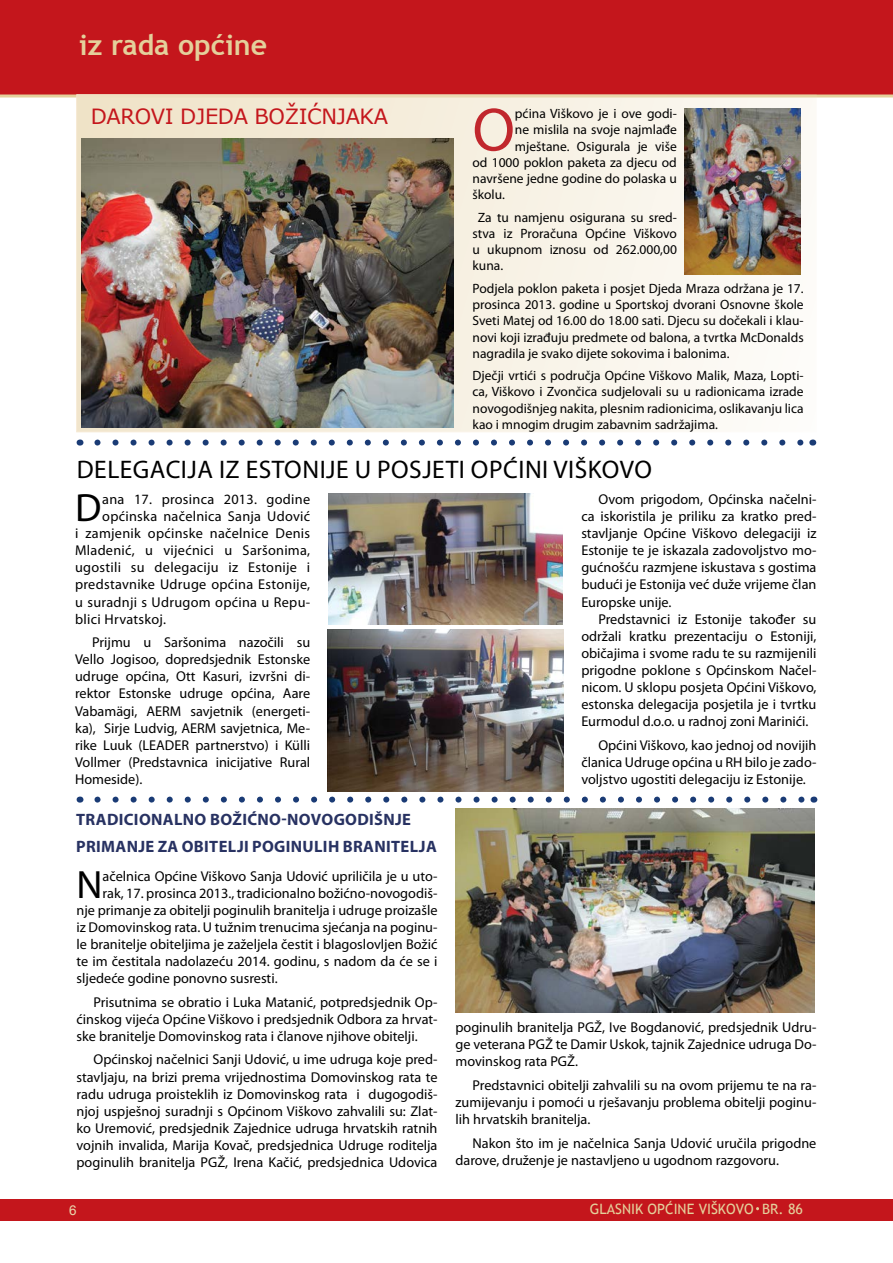
<style>
.page{position:relative;width:893px;height:1263px;background:#fff}
.page>*{position:absolute;margin:0;border:0;box-sizing:border-box;transform-origin:0 0}
.t1{font:61.5px "Myriad Pro";color:#c1272d}
.t2{font:39.6px "Myriad Pro";color:#000}
.t3{font:700 28.5px "Trebuchet MS";color:#e4d09b}
.t4{font:25.5px "Myriad Pro";color:#000}
.t5{font:21px "MS Reference Sans Serif";letter-spacing:-.02em;color:#c4161c}
.t6{font:700 16.5px/26.2px "Myriad Pro";letter-spacing:.02em;color:#283262}
.t7{font:14.25px/17.1px "Myriad Pro";color:#000;text-align:justify}
.t8{font:14.25px "Myriad Pro";letter-spacing:.02em;color:#000}
.t9{font:14.25px "Trebuchet MS";color:#e4d09b}
.t10{font:13.5px/16.2px "Myriad Pro";color:#000;text-align:justify}
.t11{font:13.5px "Arial";color:#e9d7ad}
</style>
<div class="page">
<div style="left:0;top:1200px;width:893px;height:21px;background:#c4161c"></div>
<div style="left:0;top:0;width:893px;height:94px;background:#c4161c"></div>
<hr style="left:0;top:95px;width:893px;height:3px;background:#e4d09b">
<img style="left:328px;top:493px;width:235px;height:131px">
<img style="left:327px;top:629px;width:236px;height:162px">
<svg style="left:97px;top:796px;width:707px;height:6px"></svg>
<img style="left:455px;top:809px;width:360px;height:203px">
<div style="left:77px;top:95px;width:739px;height:337px;background:linear-gradient(to right,#eee2c5,#fcfbf8);border:1px solid #f5e6cc"></div>
<img style="left:81px;top:139px;width:372px;height:289px">
<svg style="left:97px;top:439px;width:706px;height:6px"></svg>
<img style="left:684px;top:108px;width:117px;height:167px">
<h3 class="t3" style="left:79px;top:27px;width:189px">iz rada općine</h3>
<h3 class="t5" style="left:91px;top:103px;width:299px">DAROVI DJEDA BOŽIĆNJAKA</h3>
<h1 class="t1" style="left:472px;top:92px;width:44px">O</h1>
<p class="t10" style="left:515px;top:105px;width:163px">pćina Viškovo je i ove godi-</p>
<p class="t10" style="left:515px;top:121px;width:163px">ne mislila na svoje najmlađe</p>
<p class="t10" style="left:515px;top:138px;width:163px">mještane. Osigurala je više</p>
<p class="t10" style="left:473px;top:154px;width:206px">od 1000 poklon paketa za djecu od</p>
<p class="t10" style="left:473px;top:170px;width:206px">navršene jedne godine do polaska u</p>
<p class="t10" style="left:473px;top:186px;width:34px">školu.</p>
<p class="t10" style="left:473px;top:209px;width:206px;text-indent:5px">Za tu namjenu osigurana su sred&shy;stva iz Proračuna Općine Viškovo u ukupnom iznosu od 262.000,00 kuna.</p>
<p class="t10" style="left:473px;top:280px;width:333px">Podjela poklon paketa i posjet Djeda Mraza održana je 17. prosinca 2013. godine u Sportskoj dvorani Osnovne škole Sveti Matej od 16.00 do 18.00 sati. Djecu su dočekali i klau&shy;novi koji izrađuju predmete od balona, a tvrtka McDonalds nagradila je svako dijete sokovima i balonima.</p>
<p class="t10" style="left:473px;top:367px;width:333px">Dječji vrtići s područja Općine Viškovo Malik, Maza, Lopti&shy;ca, Viškovo i Zvončica sudjelovali su u radionicama izrade novogodišnjeg nakita, plesnim radionicima, oslikavanju lica kao i mnogim drugim zabavnim sadržajima.</p>
<h3 class="t4" style="left:77px;top:454px;width:15px">delegacija</h3>
<h3 class="t4" style="left:219px;top:454px;width:54px">iz Estonije</h3>
<h3 class="t4" style="left:355px;top:454px;width:36px">u posjeti</h3>
<h3 class="t4" style="left:471px;top:454px;width:134px">općini viškovo</h3>
<h2 class="t2" style="left:75px;top:483px;width:28px">D</h2>
<p class="t8" style="left:102px;top:490px;width:209px">ana 17. prosinca 2013. godine</p>
<p class="t8" style="left:102px;top:507px;width:209px">općinska načelnica Sanja Udović</p>
<p class="t8" style="left:75px;top:525px;width:237px">i zamjenik općinske načelnice Denis</p>
<p class="t8" style="left:75px;top:542px;width:237px">Mladenić, u vijećnici u Saršonima,</p>
<p class="t8" style="left:75px;top:559px;width:237px">ugostili su delegaciju iz Estonije i</p>
<p class="t8" style="left:75px;top:576px;width:237px">predstavnike Udruge općina Estonije,</p>
<p class="t8" style="left:75px;top:593px;width:237px">u suradnji s Udrugom općina u Repu-</p>
<p class="t8" style="left:75px;top:610px;width:93px">blici Hrvatskoj.</p>
<p class="t7" style="left:75px;top:634px;width:237px;text-indent:17px">Prijmu u Saršonima nazočili su Vello Jogisoo, dopredsjednik Estonske udruge općina, Ott Kasuri, izvršni di&shy;rektor Estonske udruge općina, Aare Vabamägi, AERM savjetnik (energeti&shy;ka), Sirje Ludvig, AERM savjetnica, Me&shy;rike Luuk (LEADER partnerstvo) i Külli Vollmer (Predstavnica inicijative Rural Homeside).</p>
<p class="t6" style="left:76px;top:806px;width:328px">TRADICIONALNO BOŽIĆNO-NOVOGODIŠNJE<br>PRIMA</p>
<p class="t6" style="left:127px;top:832px;width:302px">NJE ZA OBITELJI POGINULIH BRANITELJA</p>
<h2 class="t2" style="left:77px;top:860px;width:28px">N</h2>
<p class="t7" style="left:103px;top:867px;width:336px">ačelnica Općine Viškovo Sanja Udović upriličila je u uto-</p>
<p class="t7" style="left:103px;top:884px;width:336px">rak, 17. prosinca 2013., tradicionalno božićno-novogodiš-</p>
<p class="t7" style="left:77px;top:901px;width:362px">nje primanje za obitelji poginulih branitelja i udruge proizašle</p>
<p class="t7" style="left:77px;top:918px;width:362px">iz Domovinskog rata. U tužnim trenucima sjećanja na poginu-</p>
<p class="t7" style="left:77px;top:935px;width:362px">le branitelje obiteljima je zaželjela čestit i blagoslovljen Božić</p>
<p class="t7" style="left:77px;top:953px;width:362px">te im čestitala nadolazeću 2014. godinu, s nadom da će se i</p>
<p class="t7" style="left:77px;top:970px;width:203px">sljedeće godine ponovno susresti.</p>
<p class="t7" style="left:77px;top:993px;width:362px;text-indent:17px">Prisutnima se obratio i Luka Matanić, potpredsjednik Op&shy;ćinskog vijeća Općine Viškovo i predsjednik Odbora za hrvat&shy;ske branitelje Domovinskog rata i članove njihove obitelji.</p>
<p class="t7" style="left:77px;top:1051px;width:362px;text-indent:17px">Općinskoj načelnici Sanji Udović, u ime udruga koje pred&shy;stavljaju, na brizi prema vrijednostima Domovinskog rata te radu udruga proisteklih iz Domovinskog rata i dugogodiš&shy;njoj uspješnoj suradnji s Općinom Viškovo zahvalili su: Zlat&shy;ko Uremović, predsjednik Zajednice udruga hrvatskih ratnih vojnih invalida, Marija Kovač, predsjednica Udruge roditelja poginulih branitelja PGŽ, Irena Kačić, predsjednica Udovica</p>
<p class="t7" style="left:581px;top:490px;width:237px;text-indent:17px">Ovom prigodom, Općinska načelni&shy;ca iskoristila je priliku za kratko pred&shy;stavljanje Općine Viškovo delegaciji iz Estonije te je iskazala zadovoljstvo mo&shy;gućnošću razmjene iskustava s gostima budući je Estonija već duže vrijeme član Europske unije.</p>
<p class="t7" style="left:581px;top:610px;width:237px;text-indent:17px">Predstavnici iz Estonije također su održali kratku prezentaciju o Estoniji, običajima i svome radu te su razmijenili prigodne poklone s Općinskom Načel&shy;nicom. U sklopu posjeta Općini Viškovo, estonska delegacija posjetila je i tvrtku Eurmodul d.o.o. u radnoj zoni Marinići.</p>
<p class="t7" style="left:581px;top:736px;width:237px;text-indent:17px">Općini Viškovo, kao jednoj od novijih članica Udruge općina u RH bilo je zado&shy;voljstvo ugostiti delegaciju iz Estonije.</p>
<p class="t7" style="left:455px;top:1019px;width:362px">poginulih branitelja PGŽ, Ive Bogdanović, predsjednik Udru&shy;ge veterana PGŽ te Damir Uskok, tajnik Zajednice udruga Do&shy;movinskog rata PGŽ.</p>
<p class="t7" style="left:455px;top:1076px;width:362px;text-indent:17px">Predstavnici obitelji zahvalili su na ovom prijemu te na ra&shy;zumijevanju i pomoći u rješavanju problema obitelji poginu&shy;lih hrvatskih branitelja.</p>
<p class="t7" style="left:455px;top:1134px;width:362px;text-indent:17px">Nakon što im je načelnica Sanja Udović uručila prigodne darove, druženje je nastavljeno u ugodnom razgovoru.</p>
<p class="t11" style="left:69px;top:1201px;width:9px">6</p>
<p class="t9" style="left:590px;top:1200px;width:146px">GLASNIK OPĆINE VIŠKOVO</p>
<p class="t9" style="left:762px;top:1200px;width:42px">BR. 86</p>
</div>
